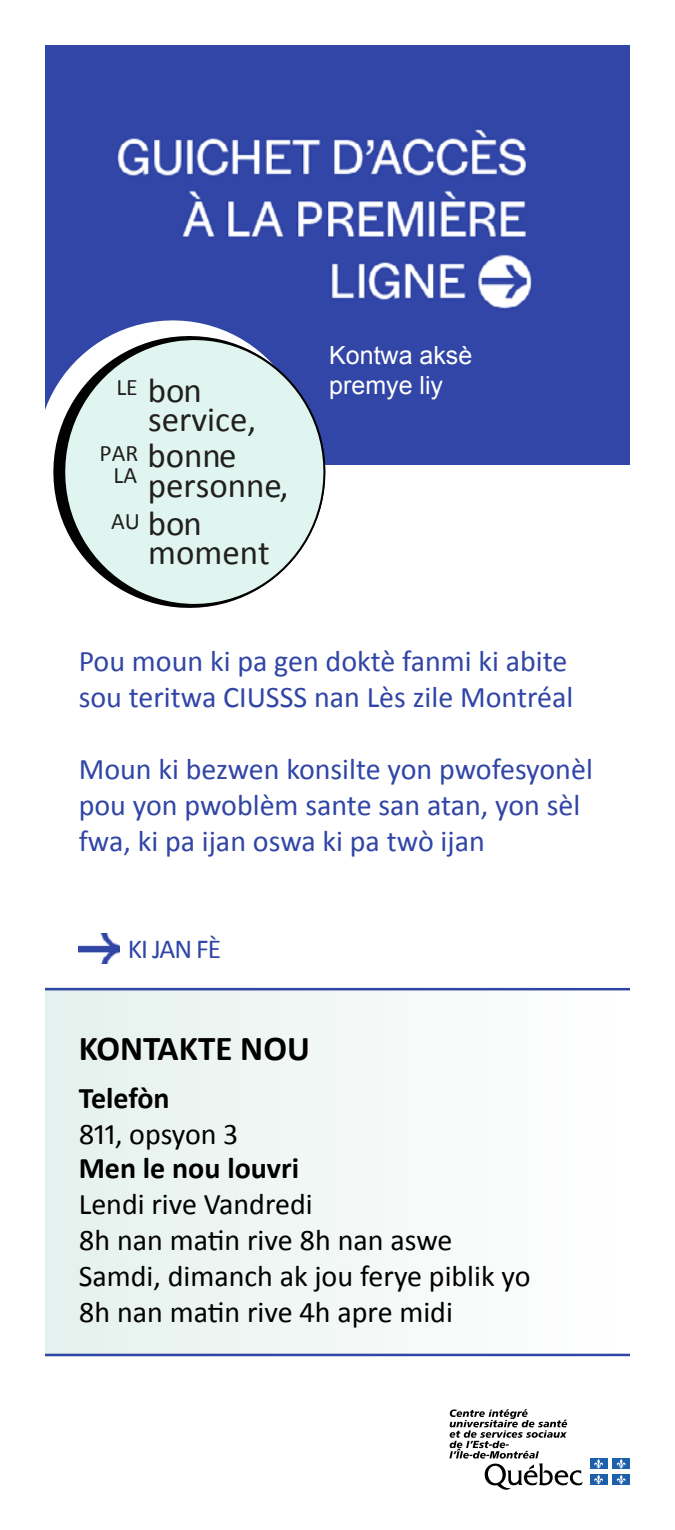
<style>
.page{position:relative;width:675px;height:1530px;background:#fff}
.page>*{position:absolute;margin:0;border:0;box-sizing:border-box;transform-origin:0 0}
.t1{font:35px/65.2px "Calibri";color:#211f1f;text-align:center}
.t2{font:700 35px "Calibri";color:#000}
.t3{font:30px/36px "Calibri";color:#3045a6}
.t4{font:30px/36px "Calibri";color:#000}
.t5{font:27.5px "Calibri";letter-spacing:-.04em;color:#3045a6}
.t6{font:25px/30px "Arial";color:#fff}
.s1{font-weight:700}
</style>
<div class="page">
<svg style="left:449px;top:1409px;width:134px;height:81px"></svg>
<div style="left:590px;top:1458px;width:17px;height:11px;background:#1c60ab"></div>
<svg style="left:594px;top:1459px;width:9px;height:10px"></svg>
<div style="left:612px;top:1458px;width:18px;height:11px;background:#1c60ab"></div>
<svg style="left:617px;top:1459px;width:9px;height:10px"></svg>
<div style="left:590px;top:1474px;width:17px;height:11px;background:#1c60ab"></div>
<svg style="left:594px;top:1475px;width:9px;height:9px"></svg>
<div style="left:612px;top:1474px;width:18px;height:11px;background:#1c60ab"></div>
<svg style="left:617px;top:1475px;width:9px;height:9px"></svg>
<div style="left:45px;top:988px;width:585px;height:368px;background:#f1f7f5"></div>
<div style="left:45px;top:45px;width:585px;height:419px;background:#3146a6"></div>
<img style="left:117px;top:129px;width:415px;height:180px">
<svg style="left:45px;top:320px;width:191px;height:144px"></svg>
<svg style="left:53px;top:336px;width:185px;height:272px"></svg>
<svg style="left:62px;top:337px;width:264px;height:270px"></svg>
<img style="left:79px;top:934px;width:41px;height:30px">
<hr style="left:45px;top:1354px;width:585px;height:2px;background:#3045a6">
<hr style="left:45px;top:988px;width:585px;height:2px;background:#3045a6">
<p class="t1" style="left:99px;top:356px;width:139px"><sup>LE</sup> bon<br><sup>PAR</sup> bonne</p>
<p class="t1" style="left:114px;top:449px;width:177px;line-height:68px"><sup>LA</sup> personne, moment</p>
<p class="t1" style="left:148px;top:385px;width:109px">service,</p>
<p class="t1" style="left:111px;top:489px;width:92px"><sup>AU</sup> bon</p>
<p class="t6" style="left:329px;top:340px;width:145px">Kontwa aksè premye liy</p>
<p class="t3" style="left:79px;top:641px;width:496px">Pou moun ki pa gen doktè fanmi ki abite sou teritwa CIUSSS nan Lès zile Montréal</p>
<p class="t3" style="left:79px;top:749px;width:516px">Moun ki bezwen konsilte yon pwofesyonèl pou yon pwoblèm sante san atan, yon sèl fwa, ki pa ijan oswa ki pa twò ijan</p>
<p class="t5" style="left:128px;top:932px;width:95px">KI JAN FÈ</p>
<p class="t2" style="left:79px;top:1027px;width:233px">KONTAKTE NOU</p>
<p class="t4" style="left:79px;top:1078px;width:161px"><span class="s1">Telefòn<br></span>811, opsyon 3</p>
<p class="t4" style="left:79px;top:1149px;width:453px"><span class="s1">Men le nou louvri<br></span>Lendi rive Vandredi<br>8h nan matin rive 8h nan aswe<br>Samdi, dimanch ak jou ferye piblik yo<br>8h nan matin rive 4h apre midi</p>
</div>
